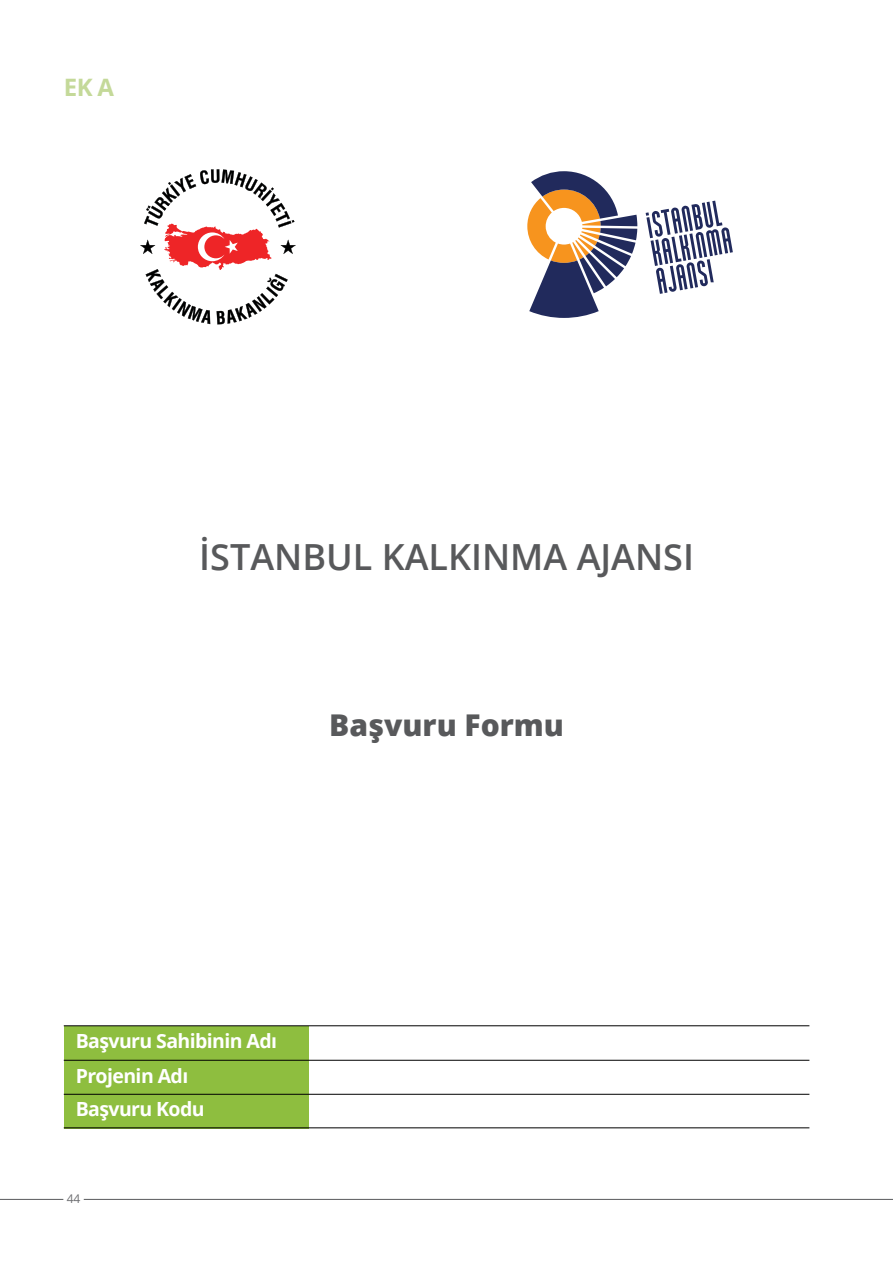
<style>
.page{position:relative;width:893px;height:1263px;background:#fff}
.page>*{position:absolute;margin:0;border:0;box-sizing:border-box;transform-origin:0 0}
.t1{font:600 36px "Open Sans";color:#58595b}
.t2{font:800 30px "Open Sans";color:#58595b}
.t3{font:700 24px "Open Sans";color:#c4d999}
.t4{font:700 19.5px/34px "Open Sans";letter-spacing:-.03em;color:#fff}
.t5{font:12px "Open Sans";color:#6d6e71}
</style>
<div class="page">
<hr style="left:84px;top:1199px;width:809px;height:1px;background:#58595b">
<hr style="left:0;top:1199px;width:63px;height:1px;background:#58595b">
<svg style="left:527px;top:171px;width:206px;height:147px"></svg>
<svg style="left:140px;top:169px;width:156px;height:155px"></svg>
<div style="left:64px;top:1026px;width:244px;height:34px;background:#8ebe3f"></div>
<div style="left:64px;top:1060px;width:244px;height:34px;background:#8ebe3f"></div>
<div style="left:64px;top:1094px;width:244px;height:34px;background:#8ebe3f"></div>
<hr style="left:64px;top:1025px;width:745px;height:1px;background:#000">
<hr style="left:64px;top:1060px;width:745px;height:1px;background:#000">
<hr style="left:64px;top:1094px;width:745px;height:1px;background:#000">
<hr style="left:64px;top:1127px;width:745px;height:1px;background:#000">
<p class="t3" style="left:64px;top:70px;width:52px">EK A</p>
<h1 class="t1" style="left:199px;top:532px;width:496px">İSTANBUL KALKINMA AJANSI</h1>
<h2 class="t2" style="left:329px;top:702px;width:236px">Başvuru Formu</h2>
<p class="t4" style="left:76px;top:1024px;width:203px">Başvuru Sahibinin Adı<br>Projenin Adı<br>Başvuru Kodu</p>
<p class="t5" style="left:67px;top:1190px;width:15px">44</p>
</div>
